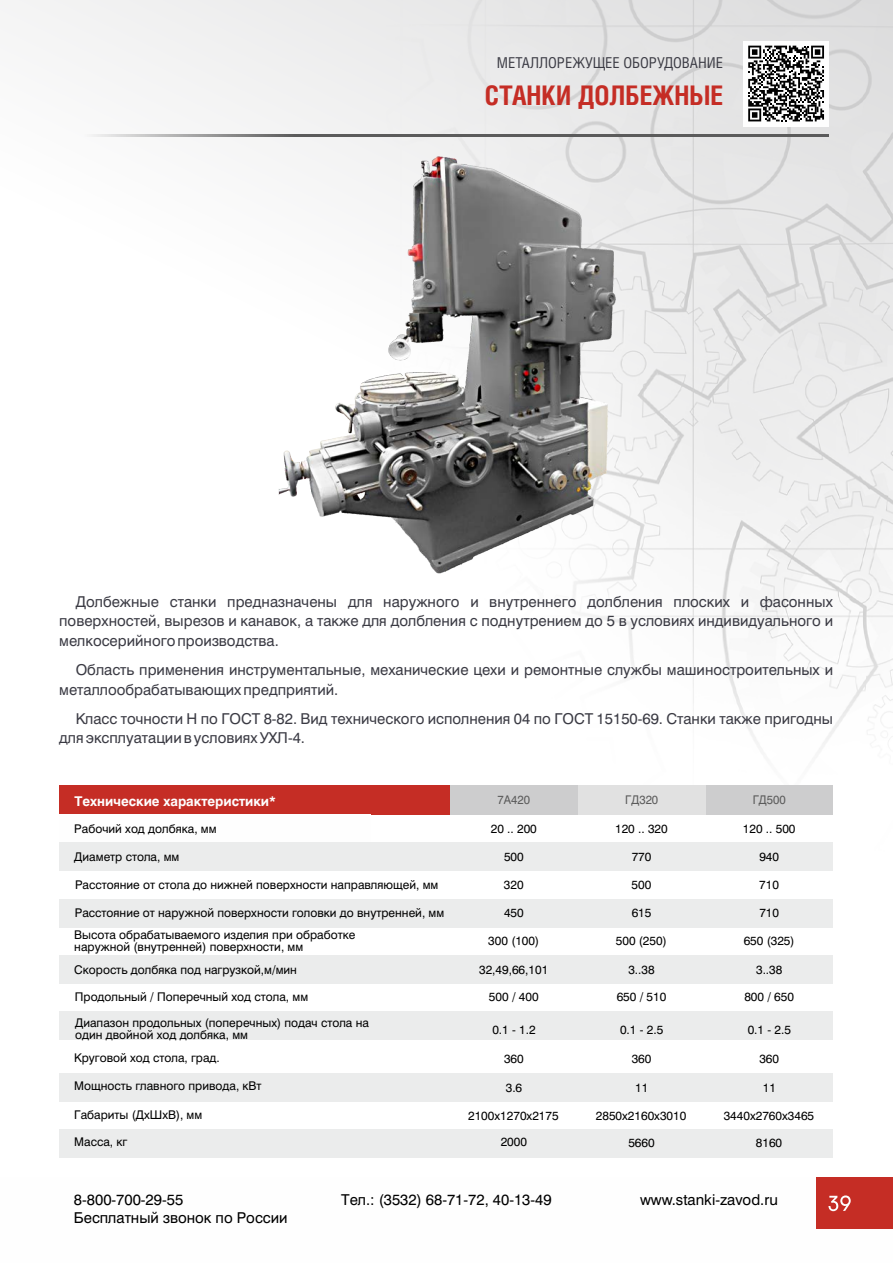
<style>
.page{position:relative;width:893px;height:1263px;background:#fff}
.page>*{position:absolute;margin:0;border:0;box-sizing:border-box;transform-origin:0 0}
.t1{font:700 27px "Helios Cond";color:#c52d25}
.t2{font:15px/19.5px "Swiss 721 BT";color:#3b3b44}
.t3{font:15px "Swiss 721 BT";color:#000}
.t4{font:15px "Helios Cond";color:#3b3b44}
.t5{font:700 13.5px "Swiss 721 BT";color:#fefefe}
.t6{font:12px/25.7px "Swiss 721 BT";color:#000}
.t7{font:12px "Swiss 721 BT";color:#5b5b5b;scale:.96 1}
</style>
<div class="page">
<img style="left:0;top:0;width:893px;height:1178px">
<div style="left:816px;top:1178px;width:77px;height:51px;background:#c52d25"></div>
<svg style="left:828px;top:1195px;width:23px;height:16px"></svg>
<div style="left:59px;top:1011px;width:774px;height:28px;background:#ebecec"></div>
<div style="left:59px;top:1073px;width:774px;height:28px;background:#ebecec"></div>
<div style="left:59px;top:1129px;width:774px;height:28px;background:#ebecec"></div>
<div style="left:59px;top:899px;width:774px;height:28px;background:#ebecec"></div>
<div style="left:59px;top:955px;width:774px;height:28px;background:#ebecec"></div>
<div style="left:450px;top:785px;width:128px;height:30px;background:#cdcdce"></div>
<div style="left:705px;top:785px;width:128px;height:30px;background:#cdcdce"></div>
<div style="left:578px;top:785px;width:127px;height:30px;background:#e1e1e1"></div>
<div style="left:59px;top:785px;width:391px;height:30px;background:#c52d25"></div>
<div style="left:59px;top:815px;width:312px;height:28px;background:#fefefe"></div>
<div style="left:59px;top:843px;width:774px;height:28px;background:#ebecec"></div>
<img style="left:244px;top:153px;width:425px;height:424px">
<div style="left:744px;top:41px;width:85px;height:85px;background:#fefefe"></div>
<svg style="left:748px;top:46px;width:76px;height:75px"></svg>
<hr style="left:84px;top:134px;width:745px;height:2px;background:#5b5b5b">
<p class="t4" style="left:497px;top:56px;width:228px">МЕТАЛЛОРЕЖУЩЕЕ ОБОРУДОВАНИЕ</p>
<h1 class="t1" style="left:485px;top:83px;width:240px">СТАНКИ ДОЛБЕЖНЫЕ</h1>
<p class="t2" style="left:59px;top:593px;width:775px;text-align:justify;text-indent:17px">Долбежные станки предназначены для наружного и внутреннего долбления плоских и фасонных поверхностей, вырезов и канавок, а также для долбления с поднутрением до 5 в условиях индивидуального и мелкосерийного производства.</p>
<p class="t2" style="left:59px;top:661px;width:775px;text-indent:17px">Область применения инструментальные, механические цехи и ремонтные службы машиностроительных и металлообрабатывающих предприятий.</p>
<p class="t2" style="left:59px;top:710px;width:775px;text-indent:17px">Класс точности Н по ГОСТ 8-82. Вид технического исполнения 04 по ГОСТ 15150-69. Станки также пригодны для эксплуатации в условиях УХЛ-4.</p>
<p class="t5" style="left:74px;top:796px;width:203px">Технические характеристики*</p>
<p class="t7" style="left:498px;top:795px;width:35px">7А420</p>
<p class="t7" style="left:625px;top:795px;width:36px">ГД320</p>
<p class="t7" style="left:753px;top:795px;width:36px">ГД500</p>
<p class="t6" style="left:74px;top:817px;width:144px">Рабочий ход долбяка, мм</p>
<p class="t6" style="left:491px;top:817px;width:48px">20 .. 200</p>
<p class="t6" style="left:615px;top:817px;width:54px">120 .. 320</p>
<p class="t6" style="left:743px;top:817px;width:54px">120 .. 500</p>
<p class="t6" style="left:74px;top:845px;width:107px">Диаметр стола, мм</p>
<p class="t6" style="left:504px;top:845px;width:21px">500</p>
<p class="t6" style="left:632px;top:845px;width:21px">770</p>
<p class="t6" style="left:759px;top:845px;width:21px">940</p>
<p class="t6" style="left:75px;top:873px;width:365px">Расстояние от стола до нижней поверхности направляющей, мм</p>
<p class="t6" style="left:74px;top:903px;width:371px;line-height:21.8px">Расстояние от наружной поверхности головки до внутренней, мм<br>Высота обрабатываемого изделия при обработке</p>
<p class="t6" style="left:74px;top:937px;width:231px;line-height:22.2px">наружной (внутренней) поверхности, мм<br>Скорость долбяка под нагрузкой,м/мин</p>
<p class="t6" style="left:75px;top:985px;width:296px">Продольный / Поперечный ход стола, мм<br>Диапазон продольных (поперечных) подач стола на</p>
<p class="t6" style="left:74px;top:1024px;width:175px;line-height:23.2px">один двойной ход долбяка, мм<br>Круговой ход стола, град.</p>
<p class="t6" style="left:74px;top:1074px;width:189px">Мощность главного привода, кВт</p>
<p class="t6" style="left:74px;top:1102px;width:130px">Габариты (ДхШхВ), мм</p>
<p class="t6" style="left:74px;top:1130px;width:55px">Масса, кг</p>
<p class="t6" style="left:504px;top:873px;width:21px">320</p>
<p class="t6" style="left:504px;top:901px;width:21px">450</p>
<p class="t6" style="left:488px;top:929px;width:52px">300 (100)</p>
<p class="t6" style="left:479px;top:957px;width:71px">32,49,66,101</p>
<p class="t6" style="left:489px;top:985px;width:51px">500 / 400</p>
<p class="t6" style="left:492px;top:1017px;width:45px">0.1 - 1.2</p>
<p class="t6" style="left:504px;top:1047px;width:21px">360</p>
<p class="t6" style="left:506px;top:1075px;width:18px">3.6</p>
<p class="t6" style="left:468px;top:1103px;width:92px">2100x1270x2175</p>
<p class="t6" style="left:501px;top:1130px;width:28px">2000</p>
<p class="t6" style="left:631px;top:873px;width:21px">500</p>
<p class="t6" style="left:632px;top:901px;width:21px">615</p>
<p class="t6" style="left:616px;top:929px;width:52px">500 (250)</p>
<p class="t6" style="left:628px;top:957px;width:28px">3..38</p>
<p class="t6" style="left:617px;top:985px;width:51px">650 / 510</p>
<p class="t6" style="left:620px;top:1017px;width:45px">0.1 - 2.5</p>
<p class="t6" style="left:632px;top:1047px;width:21px">360</p>
<p class="t6" style="left:635px;top:1075px;width:15px">11</p>
<p class="t6" style="left:596px;top:1103px;width:92px">2850x2160x3010</p>
<p class="t6" style="left:628px;top:1131px;width:28px">5660</p>
<p class="t6" style="left:759px;top:873px;width:21px">710</p>
<p class="t6" style="left:759px;top:901px;width:21px">710</p>
<p class="t6" style="left:744px;top:929px;width:52px">650 (325)</p>
<p class="t6" style="left:756px;top:957px;width:28px">3..38</p>
<p class="t6" style="left:744px;top:985px;width:51px">800 / 650</p>
<p class="t6" style="left:748px;top:1017px;width:45px">0.1 - 2.5</p>
<p class="t6" style="left:759px;top:1047px;width:21px">360</p>
<p class="t6" style="left:763px;top:1075px;width:15px">11</p>
<p class="t6" style="left:724px;top:1103px;width:92px">3440x2760x3465</p>
<p class="t6" style="left:756px;top:1131px;width:28px">8160</p>
<p class="t3" style="left:74px;top:1194px;width:111px">8-800-700-29-55</p>
<p class="t3" style="left:341px;top:1194px;width:212px">Тел.: (3532) 68-71-72, 40-13-49</p>
<p class="t3" style="left:640px;top:1194px;width:139px">www.stanki-zavod.ru</p>
<p class="t3" style="left:74px;top:1211px;width:215px">Бесплатный звонок по России</p>
</div>
